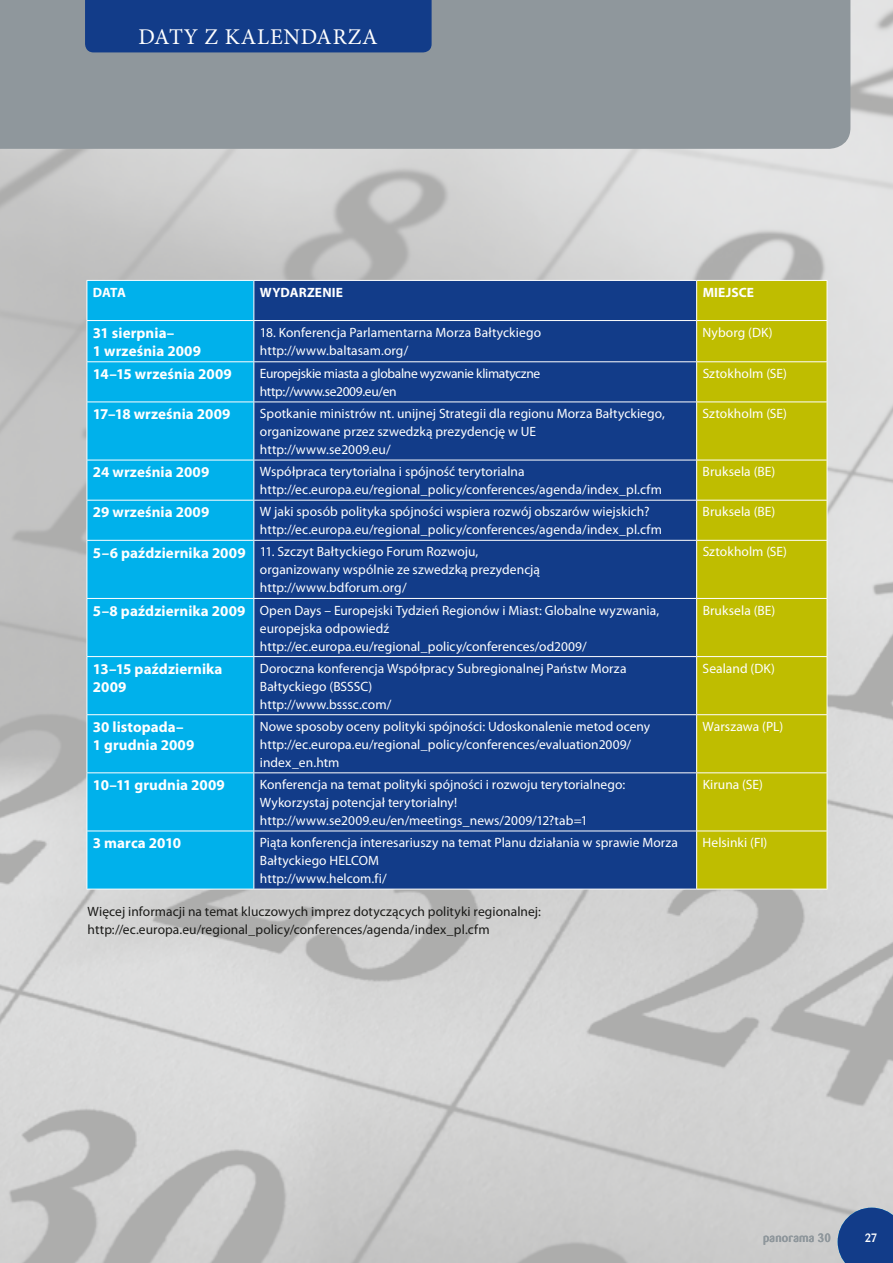
<style>
.page{position:relative;width:893px;height:1263px;background:#fff}
.page>*{position:absolute;margin:0;border:0;box-sizing:border-box;transform-origin:0 0}
.t1{font:22.5px "Minion Pro";letter-spacing:.035em;color:#fff}
.t2{font:700 15px/18px "Myriad Pro";letter-spacing:.005em;color:#fff}
.t3{font:13.5px/18px "Myriad Pro";letter-spacing:.005em;color:#fff}
.t4{font:13.5px/18px "Myriad Pro";letter-spacing:.005em;color:#1a1a18}
.t5{font:13.5px/18px "Myriad Pro";letter-spacing:-.025em;color:#fff}
.t6{font:700 13.5px "Myriad Pro";color:#fff}
.t7{font:500 12px "Barmeno";letter-spacing:.02em;color:#8f979c}
.t8{font:500 12px "Barmeno";color:#fff}
.s1{font-weight:700;font-size:15px}
</style>
<div class="page">
<img style="left:0;top:0;width:893px;height:1263px">
<div style="left:0;top:0;width:850px;height:149px;background:#8f979c"></div>
<svg style="left:838px;top:1208px;width:55px;height:55px"></svg>
<div style="left:87px;top:280px;width:167px;height:41px;background:#00b1eb"></div>
<div style="left:254px;top:281px;width:442px;height:608px;background:#123c89"></div>
<div style="left:697px;top:281px;width:130px;height:608px;background:#bfbd00"></div>
<div style="left:88px;top:321px;width:165px;height:568px;background:#00b1eb"></div>
<hr style="left:87px;top:280px;width:167px;height:1px;background:#fff">
<hr style="left:87px;top:281px;width:1px;height:39px;background:#fff">
<hr style="left:254px;top:280px;width:443px;height:1px;background:#fff">
<hr style="left:253px;top:281px;width:1px;height:39px;background:#fff">
<hr style="left:697px;top:280px;width:130px;height:1px;background:#fff">
<hr style="left:696px;top:281px;width:1px;height:39px;background:#fff">
<hr style="left:827px;top:281px;width:1px;height:39px;background:#fff">
<hr style="left:87px;top:320px;width:167px;height:1px;background:#fff">
<hr style="left:87px;top:321px;width:1px;height:40px;background:#fff">
<hr style="left:254px;top:320px;width:443px;height:1px;background:#fff">
<hr style="left:253px;top:321px;width:1px;height:40px;background:#fff">
<hr style="left:697px;top:320px;width:130px;height:1px;background:#fff">
<hr style="left:696px;top:321px;width:1px;height:40px;background:#fff">
<hr style="left:827px;top:321px;width:1px;height:40px;background:#fff">
<hr style="left:87px;top:361px;width:167px;height:1px;background:#fff">
<hr style="left:87px;top:362px;width:1px;height:40px;background:#fff">
<hr style="left:254px;top:361px;width:443px;height:1px;background:#fff">
<hr style="left:253px;top:362px;width:1px;height:40px;background:#fff">
<hr style="left:697px;top:361px;width:130px;height:1px;background:#fff">
<hr style="left:696px;top:362px;width:1px;height:40px;background:#fff">
<hr style="left:827px;top:362px;width:1px;height:40px;background:#fff">
<hr style="left:87px;top:402px;width:167px;height:1px;background:#fff">
<hr style="left:87px;top:402px;width:1px;height:58px;background:#fff">
<hr style="left:254px;top:402px;width:443px;height:1px;background:#fff">
<hr style="left:253px;top:402px;width:1px;height:58px;background:#fff">
<hr style="left:697px;top:402px;width:130px;height:1px;background:#fff">
<hr style="left:696px;top:402px;width:1px;height:58px;background:#fff">
<hr style="left:827px;top:402px;width:1px;height:58px;background:#fff">
<hr style="left:87px;top:460px;width:167px;height:1px;background:#fff">
<hr style="left:87px;top:460px;width:1px;height:40px;background:#fff">
<hr style="left:254px;top:460px;width:443px;height:1px;background:#fff">
<hr style="left:253px;top:460px;width:1px;height:40px;background:#fff">
<hr style="left:697px;top:460px;width:130px;height:1px;background:#fff">
<hr style="left:696px;top:460px;width:1px;height:40px;background:#fff">
<hr style="left:827px;top:460px;width:1px;height:40px;background:#fff">
<hr style="left:87px;top:500px;width:167px;height:1px;background:#fff">
<hr style="left:87px;top:501px;width:1px;height:39px;background:#fff">
<hr style="left:254px;top:500px;width:443px;height:1px;background:#fff">
<hr style="left:253px;top:501px;width:1px;height:39px;background:#fff">
<hr style="left:697px;top:500px;width:130px;height:1px;background:#fff">
<hr style="left:696px;top:501px;width:1px;height:39px;background:#fff">
<hr style="left:827px;top:501px;width:1px;height:39px;background:#fff">
<hr style="left:87px;top:540px;width:167px;height:1px;background:#fff">
<hr style="left:87px;top:541px;width:1px;height:57px;background:#fff">
<hr style="left:254px;top:540px;width:443px;height:1px;background:#fff">
<hr style="left:253px;top:541px;width:1px;height:57px;background:#fff">
<hr style="left:697px;top:540px;width:130px;height:1px;background:#fff">
<hr style="left:696px;top:541px;width:1px;height:57px;background:#fff">
<hr style="left:827px;top:541px;width:1px;height:57px;background:#fff">
<hr style="left:87px;top:598px;width:167px;height:1px;background:#fff">
<hr style="left:87px;top:599px;width:1px;height:57px;background:#fff">
<hr style="left:254px;top:598px;width:443px;height:1px;background:#fff">
<hr style="left:253px;top:599px;width:1px;height:57px;background:#fff">
<hr style="left:697px;top:598px;width:130px;height:1px;background:#fff">
<hr style="left:696px;top:599px;width:1px;height:57px;background:#fff">
<hr style="left:827px;top:599px;width:1px;height:57px;background:#fff">
<hr style="left:87px;top:656px;width:167px;height:1px;background:#fff">
<hr style="left:87px;top:657px;width:1px;height:57px;background:#fff">
<hr style="left:254px;top:656px;width:443px;height:1px;background:#fff">
<hr style="left:253px;top:657px;width:1px;height:57px;background:#fff">
<hr style="left:697px;top:656px;width:130px;height:1px;background:#fff">
<hr style="left:696px;top:657px;width:1px;height:57px;background:#fff">
<hr style="left:827px;top:657px;width:1px;height:57px;background:#fff">
<hr style="left:87px;top:714px;width:167px;height:1px;background:#fff">
<hr style="left:87px;top:715px;width:1px;height:57px;background:#fff">
<hr style="left:254px;top:714px;width:443px;height:1px;background:#fff">
<hr style="left:253px;top:715px;width:1px;height:57px;background:#fff">
<hr style="left:697px;top:714px;width:130px;height:1px;background:#fff">
<hr style="left:696px;top:715px;width:1px;height:57px;background:#fff">
<hr style="left:827px;top:715px;width:1px;height:57px;background:#fff">
<hr style="left:87px;top:772px;width:167px;height:1px;background:#fff">
<hr style="left:87px;top:773px;width:1px;height:58px;background:#fff">
<hr style="left:254px;top:772px;width:443px;height:1px;background:#fff">
<hr style="left:253px;top:773px;width:1px;height:58px;background:#fff">
<hr style="left:697px;top:772px;width:130px;height:1px;background:#fff">
<hr style="left:696px;top:773px;width:1px;height:58px;background:#fff">
<hr style="left:827px;top:773px;width:1px;height:58px;background:#fff">
<hr style="left:87px;top:831px;width:167px;height:1px;background:#fff">
<hr style="left:87px;top:831px;width:1px;height:58px;background:#fff">
<hr style="left:254px;top:831px;width:443px;height:1px;background:#fff">
<hr style="left:253px;top:831px;width:1px;height:58px;background:#fff">
<hr style="left:697px;top:831px;width:130px;height:1px;background:#fff">
<hr style="left:696px;top:831px;width:1px;height:58px;background:#fff">
<hr style="left:827px;top:831px;width:1px;height:58px;background:#fff">
<hr style="left:87px;top:889px;width:167px;height:1px;background:#fff">
<hr style="left:254px;top:889px;width:443px;height:1px;background:#fff">
<hr style="left:697px;top:889px;width:130px;height:1px;background:#fff">
<div style="left:85px;top:0;width:347px;height:52px;background:#123c89"></div>
<h1 class="t1" style="left:139px;top:22px;width:241px">DATY Z KALENDARZA</h1>
<p class="t6" style="left:93px;top:283px;width:34px">DatA</p>
<p class="t6" style="left:260px;top:283px;width:22px">Wydarzenie</p>
<p class="t6" style="left:703px;top:283px;width:20px">Miejsce</p>
<p class="t2" style="left:93px;top:323px;width:110px">31 sierpnia–<br>1 września 2009</p>
<p class="t3" style="left:260px;top:323px;width:283px">18. Konferencja Parlamentarna Morza Bałtyckiego http://www.baltasam.org/</p>
<p class="t3" style="left:703px;top:323px;width:72px">Nyborg (DK)</p>
<p class="t2" style="left:93px;top:364px;width:140px">14–15 września 2009</p>
<p class="t5" style="left:260px;top:364px;width:282px">Europejskie miasta a globalne wyzwanie klimatyczne http://www.se2009.eu/en</p>
<p class="t3" style="left:703px;top:364px;width:86px">Sztokholm (SE)</p>
<p class="t2" style="left:93px;top:405px;width:139px">17–18 września 2009</p>
<p class="t3" style="left:260px;top:404px;width:407px">Spotkanie ministrów nt. unijnej Strategii dla regionu Morza Bałtyckiego, organizowane przez szwedzką prezydencję w UE http://www.se2009.eu/</p>
<p class="t3" style="left:703px;top:404px;width:86px">Sztokholm (SE)</p>
<p class="t2" style="left:93px;top:463px;width:118px">24 września 2009</p>
<p class="t3" style="left:260px;top:462px;width:404px">Współpraca terytorialna i spójność terytorialna http://ec.europa.eu/regional_policy/conferences/agenda/index_pl.cfm</p>
<p class="t3" style="left:703px;top:462px;width:74px">Bruksela (BE)</p>
<p class="t2" style="left:93px;top:503px;width:118px">29 września 2009</p>
<p class="t3" style="left:260px;top:503px;width:404px">W jaki sposób polityka spójności wspiera rozwój obszarów wiejskich? http://ec.europa.eu/regional_policy/conferences/agenda/index_pl.cfm</p>
<p class="t3" style="left:703px;top:503px;width:74px">Bruksela (BE)</p>
<p class="t3" style="left:260px;top:543px;width:282px;text-indent:-167px"><span class="s1">5–6 października 2009</span> 11. Szczyt Bałtyckiego Forum Rozwoju, organizowany wspólnie ze szwedzką prezydencją http://www.bdforum.org/</p>
<p class="t3" style="left:703px;top:543px;width:86px">Sztokholm (SE)</p>
<p class="t3" style="left:260px;top:601px;width:401px;text-indent:-167px"><span class="s1">5–8 października 2009</span> Open Days – Europejski Tydzień Regionów i Miast: Globalne wyzwania, europejska odpowiedź http://ec.europa.eu/regional_policy/conferences/od2009/</p>
<p class="t3" style="left:703px;top:601px;width:74px">Bruksela (BE)</p>
<p class="t2" style="left:93px;top:659px;width:131px">13–15 października<br>2009</p>
<p class="t3" style="left:260px;top:659px;width:368px">Doroczna konferencja Współpracy Subregionalnej Państw Morza<br>Bałtyckiego (BSSSC)<br>http://www.bsssc.com/</p>
<p class="t3" style="left:703px;top:659px;width:74px">Sealand (DK)</p>
<p class="t2" style="left:93px;top:717px;width:103px">30 listopada–<br>1 grudnia 2009</p>
<p class="t3" style="left:260px;top:717px;width:392px">Nowe sposoby oceny polityki spójności: Udoskonalenie metod oceny http://ec.europa.eu/regional_policy/conferences/evaluation2009/ index_en.htm</p>
<p class="t3" style="left:703px;top:717px;width:82px">Warszawa (PL)</p>
<p class="t2" style="left:93px;top:775px;width:133px">10–11 grudnia 2009</p>
<p class="t3" style="left:260px;top:775px;width:367px">Konferencja na temat polityki spójności i rozwoju terytorialnego:<br>Wykorzystaj potencjał terytorialny! http://www.se2009.eu/en/meetings_news/2009/12?tab=1</p>
<p class="t3" style="left:703px;top:775px;width:62px">Kiruna (SE)</p>
<p class="t2" style="left:93px;top:834px;width:90px">3 marca 2010</p>
<p class="t3" style="left:260px;top:833px;width:420px">Piąta konferencja interesariuszy na temat Planu działania w sprawie Morza<br>Bałtyckiego HELCOM<br>http://www.helcom.fi/</p>
<p class="t3" style="left:703px;top:833px;width:66px">Helsinki (FI)</p>
<p class="t4" style="left:88px;top:902px;width:455px">Więcej informacji na temat kluczowych imprez dotyczących polityki regionalnej: http://ec.europa.eu/regional_policy/conferences/agenda/index_pl.cfm</p>
<p class="t7" style="left:763px;top:1230px;width:69px">panorama 30</p>
<p class="t8" style="left:865px;top:1231px;width:14px">27</p>
</div>
